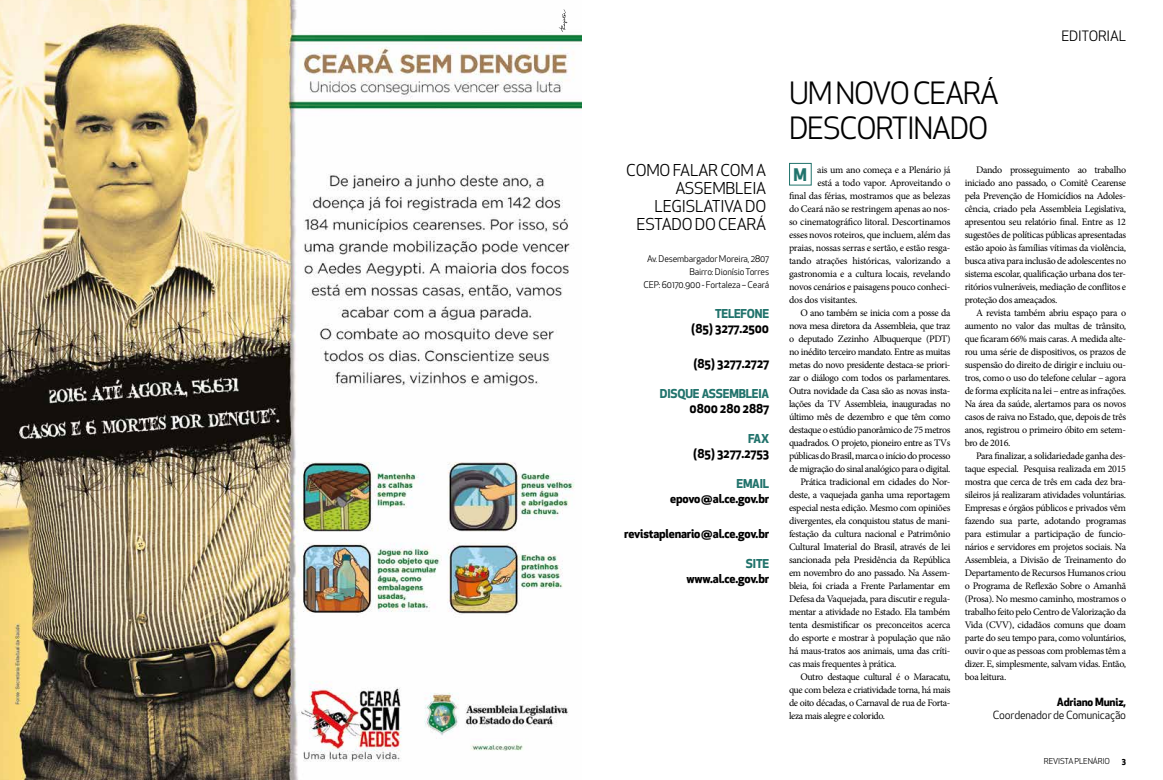
<style>
.page{position:relative;width:1163px;height:780px;background:#fff}
.page>*{position:absolute;margin:0;border:0;box-sizing:border-box;transform-origin:0 0}
.t1{font:30px/35px "Apex New";letter-spacing:-.04em;color:#000}
.t2{font:700 17px "Apex New";color:#21736c}
.t3{font:16px/18px "Apex New";letter-spacing:-.015em;color:#000;text-align:right}
.t4{font:14px "Apex New";letter-spacing:-.015em;color:#000}
.t5{font:700 12px "Apex New";letter-spacing:-.015em;color:#000}
.t6{font:700 12px "Apex New";letter-spacing:-.015em;color:#21736c}
.t7{font:11px "Apex New";letter-spacing:-.015em;color:#000}
.t8{font:700 11px "Apex New";letter-spacing:-.015em;color:#000}
.t9{font:10px/13px "Minion Pro";letter-spacing:-.035em;color:#000;text-align:justify}
.t10{font:9px/13px "Apex New";letter-spacing:-.015em;color:#000;text-align:right}
.t11{font:8px "Apex New";letter-spacing:-.015em;color:#000}
.t12{font:700 8px "Apex New";color:#000}
</style>
<div class="page">
<img style="left:0;top:0;width:581px;height:780px">
<svg style="left:558px;top:9px;width:9px;height:23px"></svg>
<div style="left:789px;top:163px;width:22px;height:22px;border:1px solid #21736c"></div>
<h3 class="t3" style="left:626px;top:161px;width:142px">COMO FALAR COM A<br>ASSEMBLEIA<br>LEGISLATIVA DO<br>ESTADO DO CEARÁ</h3>
<p class="t10" style="left:643px;top:252px;width:127px">Av. Desembargador Moreira, 2807<br>Bairro: Dionísio Torres<br>CEP: 60170.900 - Fortaleza – Ceará</p>
<p class="t6" style="left:715px;top:304px;width:56px">TELEFONE</p>
<p class="t5" style="left:691px;top:319px;width:79px">(85) 3277.2500</p>
<p class="t5" style="left:693px;top:354px;width:77px">(85) 3277.2727</p>
<p class="t6" style="left:659px;top:384px;width:111px">DISQUE ASSEMBLEIA</p>
<p class="t5" style="left:689px;top:399px;width:81px">0800 280 2887</p>
<p class="t6" style="left:747px;top:429px;width:23px">FAX</p>
<p class="t5" style="left:693px;top:444px;width:77px">(85) 3277.2753</p>
<p class="t6" style="left:736px;top:474px;width:34px">EMAIL</p>
<p class="t5" style="left:670px;top:489px;width:100px">epovo@al.ce.gov.br</p>
<p class="t5" style="left:624px;top:524px;width:146px">revistaplenario@al.ce.gov.br</p>
<p class="t6" style="left:745px;top:554px;width:25px">SITE</p>
<p class="t5" style="left:686px;top:569px;width:84px">www.al.ce.gov.br</p>
<h1 class="t1" style="left:789px;top:76px;width:211px">UM NOVO CEARÁ<br>DESCORTINADO</h1>
<h3 class="t4" style="left:1061px;top:27px;width:66px">EDITORIAL</h3>
<h2 class="t2" style="left:793px;top:162px;width:15px">M</h2>
<p class="t9" style="left:817px;top:163px;width:135px">ais um ano começa e a Plenário já</p>
<p class="t9" style="left:817px;top:176px;width:134px">está a todo vapor. Aproveitando o</p>
<p class="t9" style="left:789px;top:189px;width:163px">final das férias, mostramos que as belezas</p>
<p class="t9" style="left:789px;top:202px;width:163px">do Ceará não se restringem apenas ao nos-</p>
<p class="t9" style="left:789px;top:215px;width:163px">so cinematográfico litoral. Descortinamos</p>
<p class="t9" style="left:789px;top:228px;width:163px">esses novos roteiros, que incluem, além das</p>
<p class="t9" style="left:789px;top:241px;width:163px">praias, nossas serras e sertão, e estão resga-</p>
<p class="t9" style="left:789px;top:254px;width:163px">tando atrações históricas, valorizando a</p>
<p class="t9" style="left:789px;top:267px;width:163px">gastronomia e a cultura locais, revelando</p>
<p class="t9" style="left:789px;top:280px;width:163px">novos cenários e paisagens pouco conheci-</p>
<p class="t9" style="left:789px;top:293px;width:70px">dos dos visitantes.</p>
<p class="t9" style="left:800px;top:306px;width:151px">O ano também se inicia com a posse da</p>
<p class="t9" style="left:789px;top:319px;width:163px">nova mesa diretora da Assembleia, que traz</p>
<p class="t9" style="left:789px;top:332px;width:163px">o deputado Zezinho Albuquerque (PDT)</p>
<p class="t9" style="left:789px;top:345px;width:163px">no inédito terceiro mandato. Entre as muitas</p>
<p class="t9" style="left:789px;top:358px;width:163px">metas do novo presidente destaca-se priori-</p>
<p class="t9" style="left:789px;top:371px;width:163px">zar o diálogo com todos os parlamentares.</p>
<p class="t9" style="left:789px;top:384px;width:163px">Outra novidade da Casa são as novas insta-</p>
<p class="t9" style="left:789px;top:397px;width:163px">lações da TV Assembleia, inauguradas no</p>
<p class="t9" style="left:789px;top:410px;width:163px">último mês de dezembro e que têm como</p>
<p class="t9" style="left:789px;top:423px;width:163px">destaque o estúdio panorâmico de 75 metros</p>
<p class="t9" style="left:789px;top:436px;width:163px">quadrados. O projeto, pioneiro entre as TVs</p>
<p class="t9" style="left:789px;top:449px;width:163px">públicas do Brasil, marca o início do processo</p>
<p class="t9" style="left:789px;top:462px;width:163px">de migração do sinal analógico para o digital.</p>
<p class="t9" style="left:800px;top:475px;width:151px">Prática tradicional em cidades do Nor-</p>
<p class="t9" style="left:789px;top:488px;width:163px">deste, a vaquejada ganha uma reportagem</p>
<p class="t9" style="left:789px;top:501px;width:163px">especial nesta edição. Mesmo com opiniões</p>
<p class="t9" style="left:789px;top:514px;width:163px">divergentes, ela conquistou status de mani-</p>
<p class="t9" style="left:789px;top:527px;width:163px">festação da cultura nacional e Patrimônio</p>
<p class="t9" style="left:789px;top:540px;width:163px">Cultural Imaterial do Brasil, através de lei</p>
<p class="t9" style="left:789px;top:553px;width:163px">sancionada pela Presidência da República</p>
<p class="t9" style="left:789px;top:566px;width:163px">em novembro do ano passado. Na Assem-</p>
<p class="t9" style="left:789px;top:579px;width:163px">bleia, foi criada a Frente Parlamentar em</p>
<p class="t9" style="left:789px;top:592px;width:163px">Defesa da Vaquejada, para discutir e regula-</p>
<p class="t9" style="left:789px;top:605px;width:163px">mentar a atividade no Estado. Ela também</p>
<p class="t9" style="left:789px;top:618px;width:163px">tenta desmistificar os preconceitos acerca</p>
<p class="t9" style="left:789px;top:631px;width:163px">do esporte e mostrar à população que não</p>
<p class="t9" style="left:789px;top:644px;width:163px">há maus-tratos aos animais, uma das críti-</p>
<p class="t9" style="left:789px;top:657px;width:109px">cas mais frequentes à prática.</p>
<p class="t9" style="left:800px;top:670px;width:151px">Outro destaque cultural é o Maracatu,</p>
<p class="t9" style="left:789px;top:683px;width:163px">que com beleza e criatividade torna, há mais</p>
<p class="t9" style="left:789px;top:696px;width:163px">de oito décadas, o Carnaval de rua de Forta-</p>
<p class="t9" style="left:789px;top:709px;width:98px">leza mais alegre e colorido.</p>
<p class="t9" style="left:964px;top:163px;width:163px;text-indent:11px">Dando prosseguimento ao trabalho iniciado ano passado, o Comitê Cearense pela Prevenção de Homicídios na Adoles&shy;cência, criado pela Assembleia Legislativa, apresentou seu relatório final. Entre as 12 sugestões de políticas públicas apresentadas estão apoio às famílias vítimas da violência, busca ativa para inclusão de adolescentes no sistema escolar, qualificação urbana dos ter&shy;ritórios vulneráveis, mediação de conflitos e proteção dos ameaçados.</p>
<p class="t9" style="left:964px;top:306px;width:163px;text-indent:11px">A revista também abriu espaço para o aumento no valor das multas de trânsito, que ficaram 66% mais caras. A medida alte&shy;rou uma série de dispositivos, os prazos de suspensão do direito de dirigir e incluiu ou&shy;tros, como o uso do telefone celular – agora de forma explícita na lei – entre as infrações.<br>Na área da saúde, alertamos para os novos casos de raiva no Estado, que, depois de três anos, registrou o primeiro óbito em setem&shy;bro de 2016.</p>
<p class="t9" style="left:964px;top:449px;width:163px;text-indent:11px">Para finalizar, a solidariedade ganha des&shy;taque especial. Pesquisa realizada em 2015 mostra que cerca de três em cada dez bra&shy;sileiros já realizaram atividades voluntárias.<br>Empresas e órgãos públicos e privados vêm fazendo sua parte, adotando programas para estimular a participação de funcio&shy;nários e servidores em projetos sociais. Na Assembleia, a Divisão de Treinamento do Departamento de Recursos Humanos criou o Programa de Reflexão Sobre o Amanhã (Prosa). No mesmo caminho, mostramos o trabalho feito pelo Centro de Valorização da Vida (CVV), cidadãos comuns que doam parte do seu tempo para, como voluntários, ouvir o que as pessoas com problemas têm a dizer. E, simplesmente, salvam vidas. Então, boa leitura.</p>
<p class="t8" style="left:1056px;top:694px;width:71px">Adriano Muniz,</p>
<p class="t7" style="left:992px;top:708px;width:135px">Coordenador de Comunicação</p>
<p class="t11" style="left:1043px;top:755px;width:68px">REVISTAPLENÁRIO</p>
<p class="t12" style="left:1121px;top:755px;width:6px">3</p>
</div>
